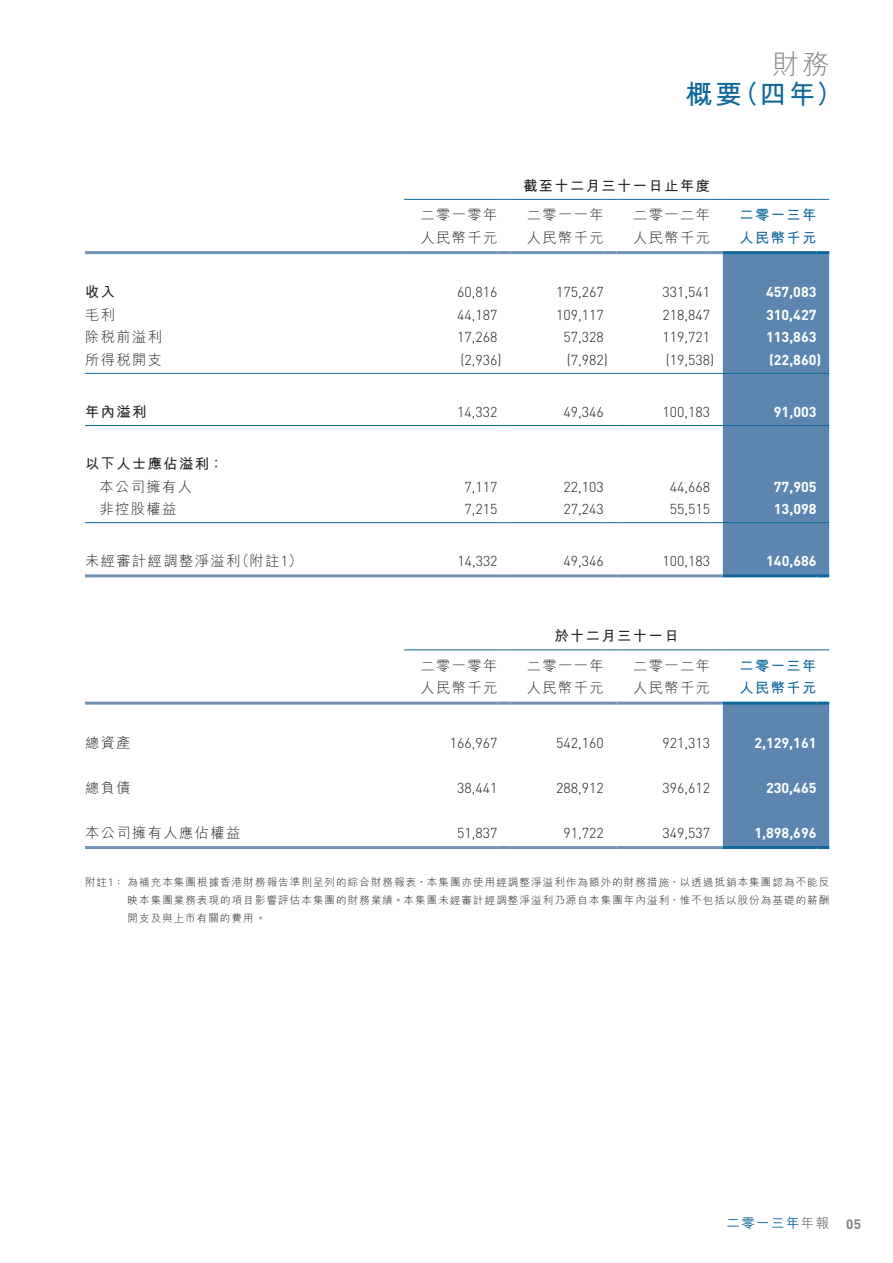
<style>
.page{position:relative;width:893px;height:1263px;background:#fff}
.page>*{position:absolute;margin:0;border:0;box-sizing:border-box;transform-origin:0 0}
.t1{font:700 27px "M Hei HK";color:#0f689a}
.t2{font:300 27px "M Hei HK";color:#808285}
.t3{font:300 14.25px "DIN Pro";color:#231f20}
.t4{font:300 14.25px "M Hei HK";letter-spacing:.1em;color:#231f20}
.t5{font:700 14.25px "DIN Pro";color:#fff}
.t6{font:700 14.25px "M Hei HK";letter-spacing:.1em;color:#231f20}
.t7{font:700 14.25px "M Hei HK";letter-spacing:.1em;color:#0f689a}
.t8{font:500 13.5px "M Hei HK";letter-spacing:.1em;color:#0f689a}
.t9{font:700 13.5px "DIN Pro";color:#808285}
.t10{font:300 10.5px/18px "M Hei HK";letter-spacing:.105em;color:#231f20;text-align:justify}
.s1{font-family:"DIN Pro"}
.s2{color:#808285}
</style>
<div class="page">
<hr style="left:404px;top:199px;width:93px;height:1px;background:#0f689a">
<svg style="left:497px;top:199px;width:13px;height:1px"></svg>
<hr style="left:510px;top:199px;width:94px;height:1px;background:#0f689a">
<svg style="left:604px;top:199px;width:13px;height:1px"></svg>
<hr style="left:617px;top:199px;width:93px;height:1px;background:#0f689a">
<svg style="left:710px;top:199px;width:13px;height:1px"></svg>
<hr style="left:723px;top:199px;width:93px;height:1px;background:#0f689a">
<svg style="left:816px;top:199px;width:13px;height:1px"></svg>
<hr style="left:85px;top:251px;width:319px;height:3px;background:#7292b8">
<hr style="left:404px;top:251px;width:93px;height:3px;background:#7292b8">
<svg style="left:497px;top:251px;width:13px;height:3px"></svg>
<hr style="left:510px;top:251px;width:94px;height:3px;background:#7292b8">
<svg style="left:604px;top:251px;width:13px;height:3px"></svg>
<hr style="left:617px;top:251px;width:93px;height:3px;background:#7292b8">
<hr style="left:85px;top:373px;width:319px;height:1px;background:#0f689a">
<hr style="left:404px;top:373px;width:93px;height:1px;background:#0f689a">
<svg style="left:497px;top:373px;width:13px;height:1px"></svg>
<hr style="left:510px;top:373px;width:94px;height:1px;background:#0f689a">
<svg style="left:604px;top:373px;width:13px;height:1px"></svg>
<hr style="left:617px;top:373px;width:93px;height:1px;background:#0f689a">
<hr style="left:85px;top:425px;width:319px;height:1px;background:#0f689a">
<hr style="left:404px;top:425px;width:93px;height:1px;background:#0f689a">
<svg style="left:497px;top:425px;width:13px;height:1px"></svg>
<hr style="left:510px;top:425px;width:94px;height:1px;background:#0f689a">
<svg style="left:604px;top:425px;width:13px;height:1px"></svg>
<hr style="left:617px;top:425px;width:93px;height:1px;background:#0f689a">
<hr style="left:85px;top:522px;width:319px;height:1px;background:#0f689a">
<hr style="left:404px;top:522px;width:93px;height:1px;background:#0f689a">
<svg style="left:497px;top:522px;width:13px;height:1px"></svg>
<hr style="left:510px;top:522px;width:94px;height:1px;background:#0f689a">
<svg style="left:604px;top:522px;width:13px;height:1px"></svg>
<hr style="left:617px;top:522px;width:93px;height:1px;background:#0f689a">
<hr style="left:85px;top:574px;width:319px;height:3px;background:#7292b8">
<hr style="left:404px;top:574px;width:93px;height:3px;background:#7292b8">
<svg style="left:497px;top:574px;width:13px;height:3px"></svg>
<hr style="left:510px;top:574px;width:94px;height:3px;background:#7292b8">
<svg style="left:604px;top:574px;width:13px;height:3px"></svg>
<hr style="left:617px;top:574px;width:93px;height:3px;background:#7292b8">
<svg style="left:710px;top:251px;width:119px;height:326px;background:#6b92b7"></svg>
<hr style="left:404px;top:649px;width:93px;height:1px;background:#0f689a">
<svg style="left:497px;top:649px;width:13px;height:1px"></svg>
<hr style="left:510px;top:649px;width:94px;height:1px;background:#0f689a">
<svg style="left:604px;top:649px;width:13px;height:1px"></svg>
<hr style="left:617px;top:649px;width:93px;height:1px;background:#0f689a">
<svg style="left:710px;top:649px;width:13px;height:1px"></svg>
<hr style="left:723px;top:649px;width:93px;height:1px;background:#0f689a">
<svg style="left:816px;top:649px;width:13px;height:1px"></svg>
<hr style="left:85px;top:702px;width:319px;height:3px;background:#7292b8">
<hr style="left:404px;top:702px;width:93px;height:3px;background:#7292b8">
<svg style="left:497px;top:702px;width:13px;height:3px"></svg>
<hr style="left:510px;top:702px;width:94px;height:3px;background:#7292b8">
<svg style="left:604px;top:702px;width:13px;height:3px"></svg>
<hr style="left:617px;top:702px;width:93px;height:3px;background:#7292b8">
<hr style="left:85px;top:846px;width:319px;height:3px;background:#7292b8">
<hr style="left:404px;top:846px;width:93px;height:3px;background:#7292b8">
<svg style="left:497px;top:846px;width:13px;height:3px"></svg>
<hr style="left:510px;top:846px;width:94px;height:3px;background:#7292b8">
<svg style="left:604px;top:846px;width:13px;height:3px"></svg>
<hr style="left:617px;top:846px;width:93px;height:3px;background:#7292b8">
<svg style="left:710px;top:702px;width:119px;height:147px;background:#6a91b7"></svg>
<h1 class="t2" style="left:772px;top:51px;width:58px">財務</h1>
<h1 class="t1" style="left:685px;top:75px;width:159px">概要（四年）</h1>
<p class="t6" style="left:523px;top:175px;width:188px">截至十二月三十一日止年度</p>
<p class="t4" style="left:421px;top:208px;width:78px">二零一零年</p>
<p class="t4" style="left:527px;top:208px;width:78px">二零一一年</p>
<p class="t4" style="left:633px;top:208px;width:78px">二零一二年</p>
<p class="t7" style="left:739px;top:205px;width:78px">二零一三年</p>
<p class="t4" style="left:421px;top:230px;width:78px">人民幣千元</p>
<p class="t4" style="left:527px;top:230px;width:78px">人民幣千元</p>
<p class="t4" style="left:633px;top:230px;width:78px">人民幣千元</p>
<p class="t7" style="left:739px;top:227px;width:78px">人民幣千元</p>
<p class="t6" style="left:85px;top:282px;width:31px">收入</p>
<p class="t3" style="left:457px;top:282px;width:42px">60,816</p>
<p class="t3" style="left:556px;top:282px;width:49px">175,267</p>
<p class="t3" style="left:662px;top:282px;width:49px">331,541</p>
<p class="t5" style="left:766px;top:282px;width:52px">457,083</p>
<p class="t4" style="left:85px;top:307px;width:31px">毛利</p>
<p class="t3" style="left:457px;top:305px;width:42px">44,187</p>
<p class="t3" style="left:556px;top:305px;width:49px">109,117</p>
<p class="t3" style="left:663px;top:305px;width:49px">218,847</p>
<p class="t5" style="left:766px;top:305px;width:52px">310,427</p>
<p class="t4" style="left:85px;top:330px;width:78px">除稅前溢利</p>
<p class="t3" style="left:457px;top:327px;width:42px">17,268</p>
<p class="t3" style="left:564px;top:327px;width:42px">57,328</p>
<p class="t3" style="left:663px;top:327px;width:49px">119,721</p>
<p class="t5" style="left:766px;top:327px;width:52px">113,863</p>
<p class="t4" style="left:85px;top:352px;width:78px">所得稅開支</p>
<p class="t3" style="left:461px;top:350px;width:43px">(2,936)</p>
<p class="t3" style="left:567px;top:350px;width:43px">(7,982)</p>
<p class="t3" style="left:666px;top:350px;width:50px">(19,538)</p>
<p class="t5" style="left:769px;top:350px;width:54px">(22,860)</p>
<p class="t6" style="left:85px;top:401px;width:63px">年內溢利</p>
<p class="t3" style="left:457px;top:402px;width:42px">14,332</p>
<p class="t3" style="left:564px;top:402px;width:42px">49,346</p>
<p class="t3" style="left:663px;top:402px;width:49px">100,183</p>
<p class="t5" style="left:774px;top:402px;width:44px">91,003</p>
<p class="t6" style="left:85px;top:453px;width:140px">以下人士應佔溢利：</p>
<p class="t4" style="left:99px;top:479px;width:94px">本公司擁有人</p>
<p class="t3" style="left:465px;top:477px;width:34px">7,117</p>
<p class="t3" style="left:564px;top:477px;width:42px">22,103</p>
<p class="t3" style="left:670px;top:477px;width:42px">44,668</p>
<p class="t5" style="left:774px;top:477px;width:44px">77,905</p>
<p class="t4" style="left:99px;top:502px;width:78px">非控股權益</p>
<p class="t3" style="left:465px;top:499px;width:34px">7,215</p>
<p class="t3" style="left:564px;top:499px;width:42px">27,243</p>
<p class="t3" style="left:670px;top:499px;width:42px">55,515</p>
<p class="t5" style="left:774px;top:499px;width:44px">13,098</p>
<p class="t4" style="left:85px;top:554px;width:219px">未經審計經調整淨溢利（附註<span class="s1">1</span>）</p>
<p class="t3" style="left:457px;top:551px;width:42px">14,332</p>
<p class="t3" style="left:564px;top:551px;width:42px">49,346</p>
<p class="t3" style="left:663px;top:551px;width:49px">100,183</p>
<p class="t5" style="left:766px;top:551px;width:52px">140,686</p>
<p class="t6" style="left:555px;top:626px;width:125px">於十二月三十一日</p>
<p class="t4" style="left:421px;top:658px;width:78px">二零一零年</p>
<p class="t4" style="left:527px;top:658px;width:78px">二零一一年</p>
<p class="t4" style="left:633px;top:658px;width:78px">二零一二年</p>
<p class="t7" style="left:739px;top:655px;width:78px">二零一三年</p>
<p class="t4" style="left:421px;top:681px;width:78px">人民幣千元</p>
<p class="t4" style="left:527px;top:681px;width:78px">人民幣千元</p>
<p class="t4" style="left:633px;top:681px;width:78px">人民幣千元</p>
<p class="t7" style="left:739px;top:678px;width:78px">人民幣千元</p>
<p class="t4" style="left:85px;top:735px;width:47px">總資產</p>
<p class="t3" style="left:450px;top:733px;width:49px">166,967</p>
<p class="t3" style="left:556px;top:733px;width:49px">542,160</p>
<p class="t3" style="left:662px;top:733px;width:49px">921,313</p>
<p class="t5" style="left:754px;top:733px;width:64px">2,129,161</p>
<p class="t4" style="left:85px;top:780px;width:47px">總負債</p>
<p class="t3" style="left:457px;top:778px;width:42px">38,441</p>
<p class="t3" style="left:556px;top:778px;width:49px">288,912</p>
<p class="t3" style="left:663px;top:778px;width:49px">396,612</p>
<p class="t5" style="left:766px;top:778px;width:52px">230,465</p>
<p class="t4" style="left:85px;top:825px;width:157px">本公司擁有人應佔權益</p>
<p class="t3" style="left:457px;top:823px;width:42px">51,837</p>
<p class="t3" style="left:564px;top:823px;width:42px">91,722</p>
<p class="t3" style="left:663px;top:823px;width:49px">349,537</p>
<p class="t5" style="left:754px;top:823px;width:64px">1,898,696</p>
<p class="t10" style="left:128px;top:873px;width:703px;text-indent:-43px">附註<span class="s1">1</span>：為補充本集團根據香港財務報告準則呈列的綜合財務報表，本集團亦使用經調整淨溢利作為額外的財務措施，以透過抵銷本集團認為不能反映本集團業務表現的項目影響評估本集團的財務業績。本集團未經審計經調整淨溢利乃源自本集團年內溢利，惟不包括以股份為基礎的薪酬開支及與上市有關的費用。</p>
<p class="t8" style="left:727px;top:1213px;width:104px">二零一三年<span class="s2">年報</span></p>
<p class="t9" style="left:846px;top:1215px;width:16px">05</p>
</div>
